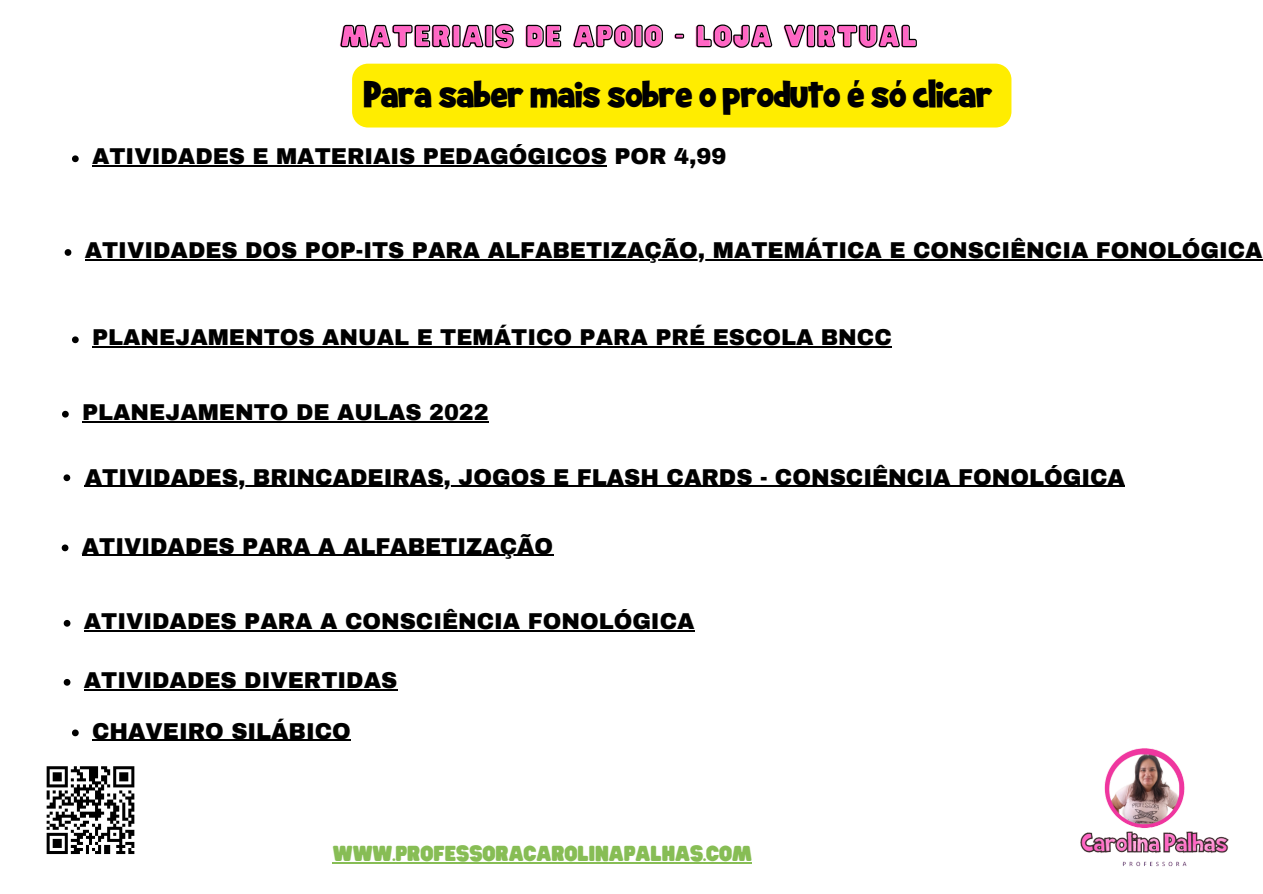
<style>
.page{position:relative;width:1263px;height:894px;background:#fff}
.page>*{position:absolute;margin:0;border:0;box-sizing:border-box;transform-origin:0 0}
.t1{font:30.15px "Summer Blaster";color:#000}
.t2{font:26.55px "Hitand Run";letter-spacing:.06em;color:#ff66c4}
.t3{font:900 22.5px "Archivo";color:#000}
.t4{font:900 22.35px "Archivo";color:#000}
.t5{font:19.05px "Hitand Run";color:#87bd55}
</style>
<div class="page">
<svg style="left:47px;top:766px;width:87px;height:87px"></svg>
<img style="left:1080px;top:748px;width:149px;height:119px">
<svg style="left:72px;top:155px;width:7px;height:7px"></svg>
<hr style="left:92px;top:165px;width:515px;height:2px;background:#000">
<svg style="left:65px;top:249px;width:6px;height:7px"></svg>
<hr style="left:85px;top:259px;width:1177px;height:1px;background:#000">
<svg style="left:72px;top:336px;width:7px;height:7px"></svg>
<hr style="left:92px;top:346px;width:800px;height:1px;background:#000">
<svg style="left:64px;top:474px;width:6px;height:7px"></svg>
<hr style="left:85px;top:485px;width:1040px;height:1px;background:#000">
<svg style="left:62px;top:544px;width:6px;height:7px"></svg>
<hr style="left:82px;top:554px;width:471px;height:1px;background:#000">
<svg style="left:64px;top:620px;width:6px;height:6px"></svg>
<hr style="left:84px;top:630px;width:610px;height:1px;background:#000">
<svg style="left:64px;top:679px;width:6px;height:6px"></svg>
<hr style="left:84px;top:688px;width:313px;height:2px;background:#000">
<hr style="left:333px;top:861px;width:419px;height:2px;background:#87bd55">
<svg style="left:62px;top:410px;width:7px;height:7px"></svg>
<hr style="left:82px;top:421px;width:407px;height:1px;background:#000">
<svg style="left:72px;top:729px;width:7px;height:7px"></svg>
<hr style="left:92px;top:739px;width:259px;height:1px;background:#000">
<svg style="left:340px;top:23px;width:671px;height:104px"></svg>
<p class="t2" style="left:340px;top:22px;width:578px">MATERIAIS DE APOIO - LOJA VIRTUAL</p>
<h1 class="t1" style="left:364px;top:76px;width:630px">Para saber mais sobre o produto é só clicar</h1>
<p class="t4" style="left:92px;top:145px;width:636px">ATIVIDADES E MATERIAIS PEDAGÓGICOS POR 4,99</p>
<p class="t4" style="left:85px;top:238px;width:1179px">ATIVIDADES DOS POP-ITS PARA ALFABETIZAÇÃO, MATEMÁTICA E CONSCIÊNCIA FONOLÓGICA</p>
<p class="t4" style="left:92px;top:326px;width:801px">PLANEJAMENTOS ANUAL E TEMÁTICO PARA PRÉ ESCOLA BNCC</p>
<p class="t4" style="left:82px;top:400px;width:408px">PLANEJAMENTO DE AULAS 2022</p>
<p class="t3" style="left:85px;top:464px;width:1042px">ATIVIDADES, BRINCADEIRAS, JOGOS E FLASH CARDS - CONSCIÊNCIA FONOLÓGICA</p>
<p class="t4" style="left:82px;top:533px;width:473px">ATIVIDADES PARA A ALFABETIZAÇÃO</p>
<p class="t4" style="left:84px;top:609px;width:612px">ATIVIDADES PARA A CONSCIÊNCIA FONOLÓGICA</p>
<p class="t4" style="left:84px;top:668px;width:315px">ATIVIDADES DIVERTIDAS</p>
<p class="t4" style="left:92px;top:718px;width:260px">CHAVEIRO SILÁBICO</p>
<p class="t5" style="left:333px;top:842px;width:421px">WWW.PROFESSORACAROLINAPALHAS.COM</p>
</div>
